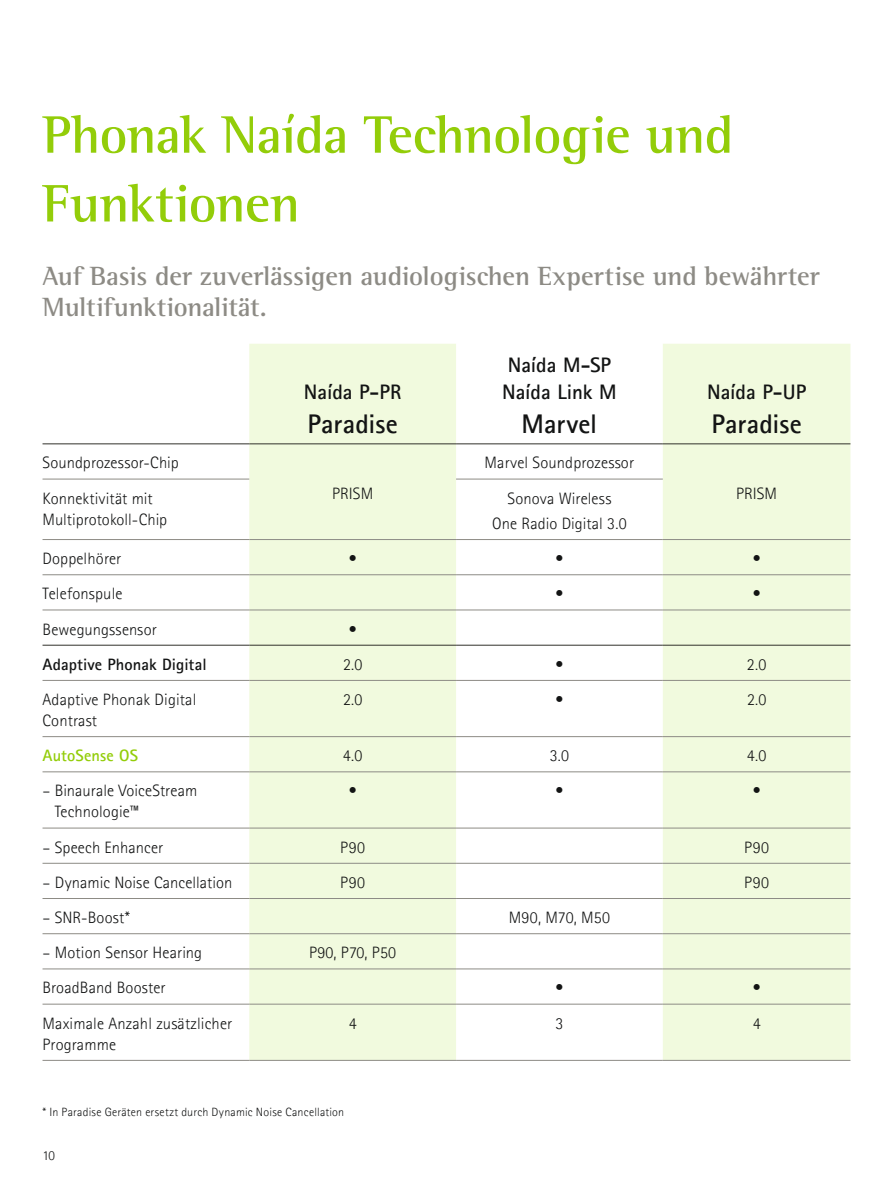
<style>
.page{position:relative;width:893px;height:1191px;background:#fff}
.page>*{position:absolute;margin:0;border:0;box-sizing:border-box;transform-origin:0 0}
.t1{font:700 54px/68.7px "Rotis Semifor Phonak";letter-spacing:-.015em;color:#93cd09}
.t2{font:700 27px/31.5px "Rotis Semifor Phonak";letter-spacing:-.005em;color:#8d8b85}
.t3{font:700 27px "Rotis Sansfor Phonak";letter-spacing:.005em;color:#131414}
.t4{font:700 21px/26.7px "Rotis Sansfor Phonak";color:#131414}
.t5{font:300 16.5px/21px "Rotis Sansfor Phonak";letter-spacing:.01em;color:#131414}
.t6{font:700 16.5px "Rotis Sansfor Phonak";letter-spacing:.005em;color:#131414}
.t7{font:700 16.5px "Rotis Sansfor Phonak";letter-spacing:.005em;color:#93cd09}
.t8{font:300 13.5px "Rotis Sansfor Phonak";color:#131414}
.t9{font:300 12px "Rotis Sansfor Phonak";letter-spacing:.02em;color:#131414}
</style>
<div class="page">
<svg style="left:249px;top:344px;width:601px;height:716px;fill:#f1fade"></svg>
<hr style="left:43px;top:443px;width:206px;height:1px;background:#31312b">
<hr style="left:249px;top:443px;width:207px;height:1px;background:#31312b">
<hr style="left:456px;top:443px;width:207px;height:1px;background:#31312b">
<hr style="left:663px;top:443px;width:187px;height:1px;background:#31312b">
<hr style="left:43px;top:479px;width:206px;height:1px;background:#8d8b85">
<hr style="left:456px;top:479px;width:207px;height:1px;background:#8d8b85">
<hr style="left:43px;top:539px;width:206px;height:1px;background:#8d8b85">
<hr style="left:249px;top:539px;width:207px;height:1px;background:#8d8b85">
<hr style="left:456px;top:539px;width:207px;height:1px;background:#8d8b85">
<hr style="left:663px;top:539px;width:187px;height:1px;background:#8d8b85">
<hr style="left:43px;top:574px;width:206px;height:1px;background:#8d8b85">
<hr style="left:249px;top:574px;width:207px;height:1px;background:#8d8b85">
<hr style="left:456px;top:574px;width:207px;height:1px;background:#8d8b85">
<hr style="left:663px;top:574px;width:187px;height:1px;background:#8d8b85">
<hr style="left:43px;top:609px;width:206px;height:1px;background:#8d8b85">
<hr style="left:249px;top:609px;width:207px;height:1px;background:#8d8b85">
<hr style="left:456px;top:609px;width:207px;height:1px;background:#8d8b85">
<hr style="left:663px;top:609px;width:187px;height:1px;background:#8d8b85">
<hr style="left:43px;top:680px;width:206px;height:1px;background:#8d8b85">
<hr style="left:249px;top:680px;width:207px;height:1px;background:#8d8b85">
<hr style="left:456px;top:680px;width:207px;height:1px;background:#8d8b85">
<hr style="left:663px;top:680px;width:187px;height:1px;background:#8d8b85">
<hr style="left:43px;top:736px;width:206px;height:1px;background:#8d8b85">
<hr style="left:249px;top:736px;width:207px;height:1px;background:#8d8b85">
<hr style="left:456px;top:736px;width:207px;height:1px;background:#8d8b85">
<hr style="left:663px;top:736px;width:187px;height:1px;background:#8d8b85">
<hr style="left:43px;top:771px;width:206px;height:1px;background:#8d8b85">
<hr style="left:249px;top:771px;width:207px;height:1px;background:#8d8b85">
<hr style="left:456px;top:771px;width:207px;height:1px;background:#8d8b85">
<hr style="left:663px;top:771px;width:187px;height:1px;background:#8d8b85">
<hr style="left:43px;top:828px;width:206px;height:1px;background:#8d8b85">
<hr style="left:249px;top:828px;width:207px;height:1px;background:#8d8b85">
<hr style="left:456px;top:828px;width:207px;height:1px;background:#8d8b85">
<hr style="left:663px;top:828px;width:187px;height:1px;background:#8d8b85">
<hr style="left:43px;top:863px;width:206px;height:1px;background:#8d8b85">
<hr style="left:249px;top:863px;width:207px;height:1px;background:#8d8b85">
<hr style="left:456px;top:863px;width:207px;height:1px;background:#8d8b85">
<hr style="left:663px;top:863px;width:187px;height:1px;background:#8d8b85">
<hr style="left:43px;top:898px;width:206px;height:1px;background:#8d8b85">
<hr style="left:249px;top:898px;width:207px;height:1px;background:#8d8b85">
<hr style="left:456px;top:898px;width:207px;height:1px;background:#8d8b85">
<hr style="left:663px;top:898px;width:187px;height:1px;background:#8d8b85">
<hr style="left:43px;top:933px;width:206px;height:1px;background:#8d8b85">
<hr style="left:249px;top:933px;width:207px;height:1px;background:#8d8b85">
<hr style="left:456px;top:933px;width:207px;height:1px;background:#8d8b85">
<hr style="left:663px;top:933px;width:187px;height:1px;background:#8d8b85">
<hr style="left:43px;top:968px;width:206px;height:1px;background:#8d8b85">
<hr style="left:249px;top:968px;width:207px;height:1px;background:#8d8b85">
<hr style="left:456px;top:968px;width:207px;height:1px;background:#8d8b85">
<hr style="left:663px;top:968px;width:187px;height:1px;background:#8d8b85">
<hr style="left:43px;top:1004px;width:206px;height:1px;background:#8d8b85">
<hr style="left:249px;top:1004px;width:207px;height:1px;background:#8d8b85">
<hr style="left:456px;top:1004px;width:207px;height:1px;background:#8d8b85">
<hr style="left:663px;top:1004px;width:187px;height:1px;background:#8d8b85">
<hr style="left:43px;top:645px;width:206px;height:1px;background:#31312b">
<hr style="left:249px;top:645px;width:207px;height:1px;background:#31312b">
<hr style="left:456px;top:645px;width:207px;height:1px;background:#31312b">
<hr style="left:663px;top:645px;width:187px;height:1px;background:#31312b">
<hr style="left:43px;top:1060px;width:206px;height:1px;background:#8d8b85">
<hr style="left:249px;top:1060px;width:207px;height:1px;background:#8d8b85">
<hr style="left:456px;top:1060px;width:207px;height:1px;background:#8d8b85">
<hr style="left:663px;top:1060px;width:187px;height:1px;background:#8d8b85">
<h1 class="t1" style="left:43px;top:105px;width:693px">Phonak Naída Technologie und<br>Funktionen</h1>
<h2 class="t2" style="left:43px;top:262px;width:779px">Auf Basis der zuverlässigen audiologischen Expertise und bewährter<br>Multifunktionalität.</h2>
<p class="t5" style="left:43px;top:452px;width:138px">Soundprozessor-Chip</p>
<p class="t4" style="left:304px;top:378px;width:99px">Naída P-PR</p>
<h2 class="t3" style="left:308px;top:409px;width:92px">Paradise</h2>
<p class="t4" style="left:502px;top:351px;width:116px">Naída M-SP<br>Naída Link M</p>
<h2 class="t3" style="left:522px;top:409px;width:77px">Marvel</h2>
<p class="t5" style="left:485px;top:452px;width:151px">Marvel Soundprozessor</p>
<p class="t4" style="left:707px;top:378px;width:101px">Naída P-UP</p>
<h2 class="t3" style="left:712px;top:409px;width:92px">Paradise</h2>
<p class="t5" style="left:43px;top:488px;width:112px">Konnektivität mit</p>
<p class="t5" style="left:736px;top:483px;width:43px">PRISM</p>
<p class="t5" style="left:43px;top:509px;width:126px">Multiprotokoll-Chip</p>
<p class="t5" style="left:332px;top:483px;width:43px">PRISM</p>
<p class="t5" style="left:492px;top:486px;width:136px;line-height:25.2px;text-align:center">Sonova Wireless<br>One Radio Digital 3.0</p>
<p class="t5" style="left:43px;top:548px;width:80px">Doppelhörer</p>
<p class="t5" style="left:349px;top:548px;width:9px">•</p>
<p class="t5" style="left:555px;top:548px;width:9px">•</p>
<p class="t5" style="left:753px;top:548px;width:9px">•</p>
<p class="t5" style="left:43px;top:583px;width:82px">Telefonspule</p>
<p class="t5" style="left:555px;top:583px;width:9px">•</p>
<p class="t5" style="left:753px;top:583px;width:9px">•</p>
<p class="t5" style="left:43px;top:618px;width:116px">Bewegungssensor</p>
<p class="t5" style="left:349px;top:618px;width:9px">•</p>
<p class="t6" style="left:43px;top:655px;width:166px">Adaptive Phonak Digital</p>
<p class="t5" style="left:343px;top:654px;width:21px">2.0</p>
<p class="t5" style="left:555px;top:654px;width:9px">•</p>
<p class="t5" style="left:747px;top:654px;width:21px">2.0</p>
<p class="t5" style="left:43px;top:689px;width:155px">Adaptive Phonak Digital<br>Contrast</p>
<p class="t5" style="left:343px;top:689px;width:21px">2.0</p>
<p class="t5" style="left:555px;top:689px;width:9px">•</p>
<p class="t5" style="left:747px;top:689px;width:21px">2.0</p>
<p class="t7" style="left:43px;top:746px;width:97px">AutoSense OS</p>
<p class="t5" style="left:343px;top:745px;width:21px">4.0</p>
<p class="t5" style="left:550px;top:745px;width:21px">3.0</p>
<p class="t5" style="left:747px;top:745px;width:21px">4.0</p>
<p class="t5" style="left:55px;top:780px;width:144px;text-indent:-12px">– Binaurale VoiceStream<br>Technologie™</p>
<p class="t5" style="left:349px;top:780px;width:9px">•</p>
<p class="t5" style="left:555px;top:780px;width:9px">•</p>
<p class="t5" style="left:753px;top:780px;width:9px">•</p>
<p class="t5" style="left:43px;top:836px;width:122px">– Speech Enhancer</p>
<p class="t5" style="left:340px;top:836px;width:26px">P90</p>
<p class="t5" style="left:744px;top:836px;width:26px">P90</p>
<p class="t5" style="left:43px;top:872px;width:191px">– Dynamic Noise Cancellation</p>
<p class="t5" style="left:340px;top:872px;width:26px">P90</p>
<p class="t5" style="left:744px;top:872px;width:26px">P90</p>
<p class="t5" style="left:43px;top:907px;width:89px">– SNR-Boost*</p>
<p class="t5" style="left:509px;top:907px;width:103px">M90, M70, M50</p>
<p class="t5" style="left:43px;top:942px;width:161px">– Motion Sensor Hearing</p>
<p class="t5" style="left:309px;top:942px;width:88px">P90, P70, P50</p>
<p class="t5" style="left:43px;top:977px;width:125px">BroadBand Booster</p>
<p class="t5" style="left:555px;top:977px;width:9px">•</p>
<p class="t5" style="left:753px;top:977px;width:9px">•</p>
<p class="t5" style="left:43px;top:1012px;width:191px">Maximale Anzahl zusätzlicher<br>Programme</p>
<p class="t5" style="left:349px;top:1012px;width:9px">4</p>
<p class="t5" style="left:555px;top:1012px;width:9px">3</p>
<p class="t5" style="left:753px;top:1012px;width:9px">4</p>
<p class="t9" style="left:43px;top:1105px;width:303px">* In Paradise Geräten ersetzt durch Dynamic Noise Cancellation</p>
<p class="t8" style="left:43px;top:1148px;width:14px">10</p>
</div>
